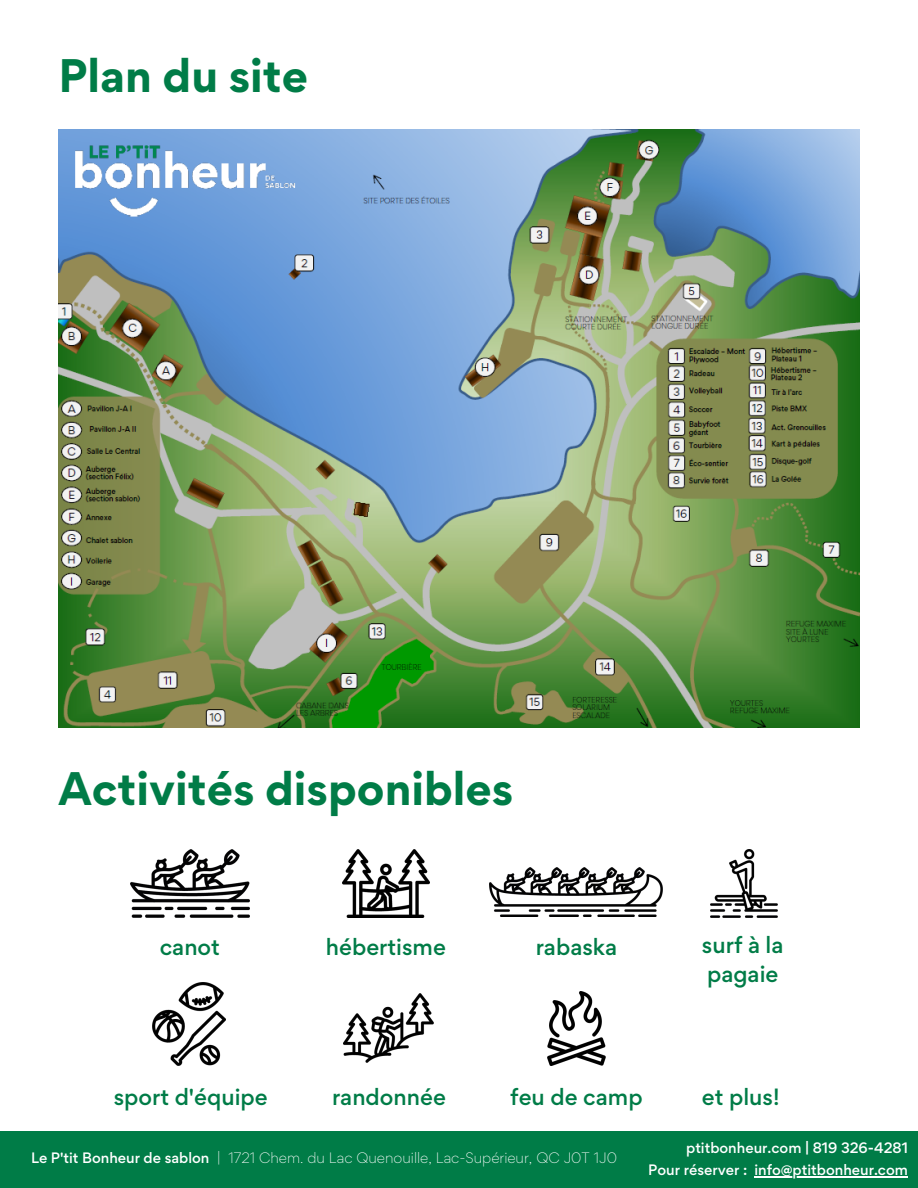
<style>
.page{position:relative;width:918px;height:1188px;background:#fff}
.page>*{position:absolute;margin:0;border:0;box-sizing:border-box;transform-origin:0 0}
.t1{font:700 42px "Gordita";color:#007c47}
.t2{font:500 21px "Gordita";color:#007c47}
.t3{font:500 13.5px "Gordita";color:#fff}
.t4{font:300 13.5px "Gordita";color:#fff}
</style>
<div class="page">
<div style="left:0;top:1132px;width:918px;height:56px;background:#007c47"></div>
<img style="left:59px;top:130px;width:801px;height:597px">
<hr style="left:754px;top:1176px;width:154px;height:2px;background:#fff">
<img style="left:131px;top:849px;width:118px;height:69px">
<img style="left:342px;top:849px;width:88px;height:69px">
<img style="left:710px;top:849px;width:68px;height:69px">
<img style="left:490px;top:867px;width:173px;height:50px">
<img style="left:153px;top:982px;width:73px;height:84px">
<img style="left:344px;top:993px;width:90px;height:69px">
<img style="left:547px;top:991px;width:59px;height:75px">
<p class="t1" style="left:59px;top:48px;width:251px">Plan du site</p>
<p class="t1" style="left:59px;top:760px;width:456px">Activités disponibles</p>
<p class="t2" style="left:160px;top:933px;width:62px">canot</p>
<p class="t2" style="left:326px;top:933px;width:122px">hébertisme</p>
<p class="t2" style="left:702px;top:931px;width:83px">surf à la</p>
<p class="t2" style="left:707px;top:960px;width:73px">pagaie</p>
<p class="t2" style="left:536px;top:933px;width:83px">rabaska</p>
<p class="t2" style="left:114px;top:1082px;width:156px">sport d'équipe</p>
<p class="t2" style="left:332px;top:1082px;width:115px">randonnée</p>
<p class="t2" style="left:510px;top:1083px;width:134px">feu de camp</p>
<p class="t2" style="left:702px;top:1083px;width:79px">et plus!</p>
<p class="t3" style="left:31px;top:1149px;width:180px">Le P'tit Bonheur de sablon</p>
<p class="t4" style="left:217px;top:1149px;width:402px">| 1721 Chem. du Lac Quenouille, Lac-Supérieur, QC J0T 1J0</p>
<p class="t3" style="left:686px;top:1139px;width:223px">ptitbonheur.com | 819 326-4281</p>
<p class="t3" style="left:648px;top:1161px;width:261px">Pour réserver : info@ptitbonheur.com</p>
</div>
